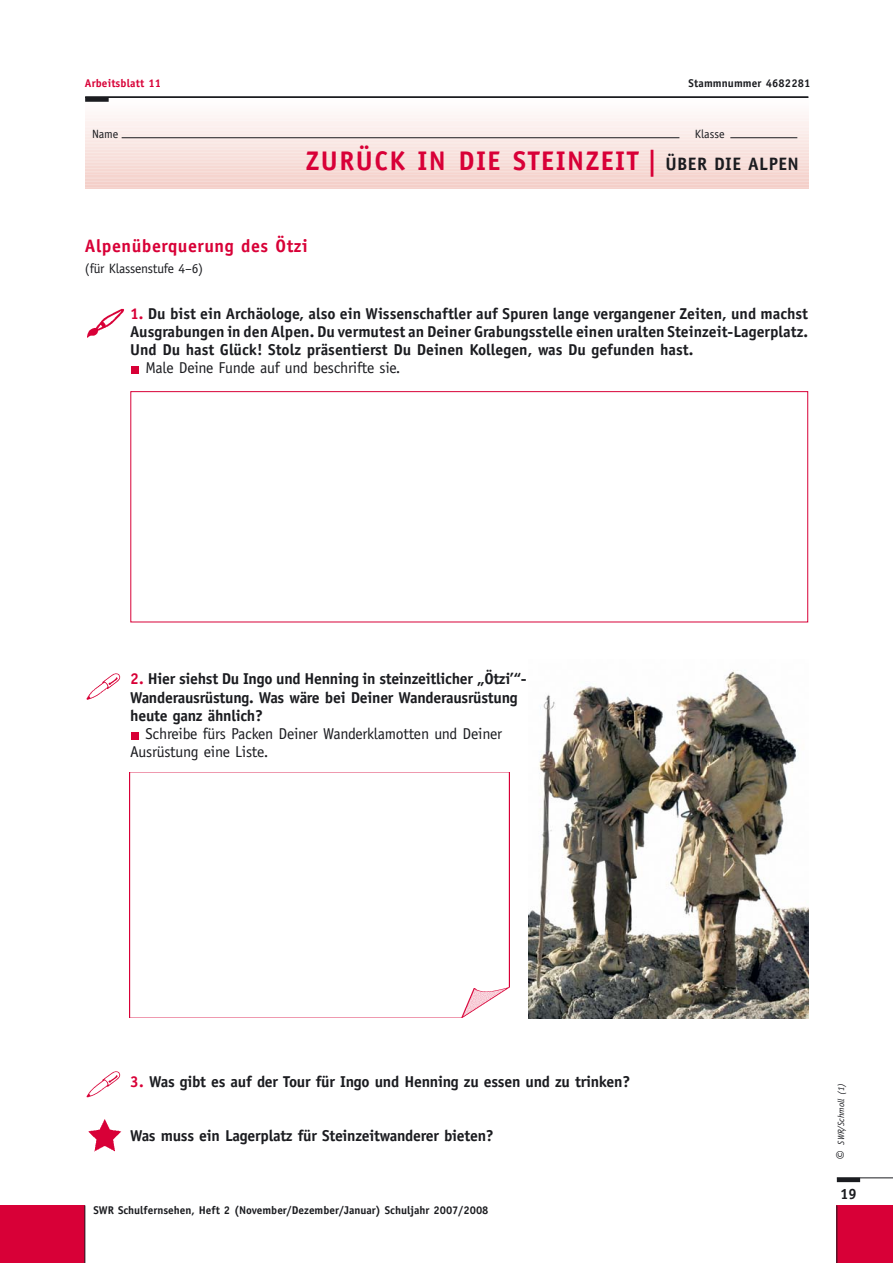
<style>
.page{position:relative;width:893px;height:1263px;background:#fff}
.page>*{position:absolute;margin:0;border:0;box-sizing:border-box;transform-origin:0 0}
.t1{font:700 27px "Officina Sans";letter-spacing:.055em;color:#d80037}
.t2{font:700 18px "Officina Sans";letter-spacing:.03em;color:#d80037}
.t3{font:700 15.75px/18.3px "Officina Sans";letter-spacing:-.015em;color:#1b1c20;text-align:justify}
.t4{font:15.75px/18.3px "Officina Sans";letter-spacing:-.015em;color:#1b1c20}
.t5{font:700 15px "Officina Sans";color:#1b1c20}
.t6{font:13.5px "Officina Sans";letter-spacing:-.015em;color:#1b1c20}
.t7{font:12px "Officina Sans";color:#1b1c20}
.t8{font:700 11.25px "Officina Sans";color:#1b1c20}
.t9{font:700 11.25px "Officina Sans";letter-spacing:.01em;color:#d80037}
.t10{font:italic 9px "Officina Sans";color:#1b1c20}
.s1{font-size:18px;color:#1b1c20}
.s2{color:#d80037}
.s3{font-size:16.5px}
</style>
<div class="page">
<div style="left:132px;top:732px;width:7px;height:7px;background:#d80037"></div>
<div style="left:132px;top:366px;width:7px;height:7px;background:#d80037"></div>
<div style="left:0;top:1205px;width:85px;height:58px;background:#d80037"></div>
<div style="left:836px;top:1205px;width:56px;height:58px;background:#d80037"></div>
<hr style="left:836px;top:1178px;width:24px;height:4px;background:#1b1c20">
<hr style="left:836px;top:1178px;width:56px;height:1px;background:#1b1c20">
<hr style="left:84px;top:1205px;width:1px;height:58px;background:#1b1c20">
<hr style="left:836px;top:1206px;width:1px;height:57px;background:#1b1c20">
<hr style="left:85px;top:185px;width:723px;height:4px;background:#f5d4cf">
<hr style="left:85px;top:183px;width:723px;height:4px;background:#f4cec8">
<hr style="left:85px;top:179px;width:723px;height:4px;background:#f4d1cb">
<div style="left:85px;top:174px;width:723px;height:5px;background:#f5d4ce"></div>
<hr style="left:85px;top:170px;width:723px;height:4px;background:#f6d6d1">
<hr style="left:85px;top:169px;width:723px;height:4px;background:#f6dcd7">
<hr style="left:85px;top:167px;width:723px;height:4px;background:#f6d8d2">
<hr style="left:85px;top:163px;width:723px;height:4px;background:#f6dad5">
<div style="left:85px;top:158px;width:723px;height:5px;background:#f7ddd8"></div>
<hr style="left:85px;top:154px;width:723px;height:4px;background:#f8dfda">
<hr style="left:85px;top:150px;width:723px;height:4px;background:#f8e2de">
<div style="left:85px;top:145px;width:723px;height:5px;background:#f9e4e0"></div>
<hr style="left:85px;top:141px;width:723px;height:4px;background:#fae7e3">
<hr style="left:85px;top:137px;width:723px;height:4px;background:#fae9e6">
<svg style="left:121px;top:138px;width:677px;height:1px"></svg>
<hr style="left:85px;top:134px;width:723px;height:4px;background:#faeae7">
<div style="left:85px;top:129px;width:723px;height:5px;background:#fbedea"></div>
<hr style="left:85px;top:125px;width:723px;height:4px;background:#fcefed">
<hr style="left:85px;top:121px;width:723px;height:4px;background:#fcf1ef">
<hr style="left:85px;top:118px;width:723px;height:4px;background:#fcf3f2">
<div style="left:85px;top:113px;width:723px;height:5px;background:#fdf5f4"></div>
<hr style="left:85px;top:109px;width:723px;height:4px;background:#fdf8f7">
<hr style="left:85px;top:105px;width:723px;height:4px;background:#fefafa">
<hr style="left:730px;top:137px;width:67px;height:1px;background:#1b1c20">
<hr style="left:122px;top:137px;width:557px;height:1px;background:#1b1c20">
<div style="left:85px;top:97px;width:24px;height:5px;background:#1b1c20"></div>
<hr style="left:85px;top:97px;width:723px;height:1px;background:#1b1c20">
<img style="left:87px;top:308px;width:37px;height:30px">
<div style="left:130px;top:391px;width:678px;height:231px;border:1px solid #d80037"></div>
<img style="left:528px;top:671px;width:280px;height:347px">
<img style="left:129px;top:773px;width:380px;height:245px">
<img style="left:86px;top:673px;width:35px;height:27px">
<img style="left:88px;top:1119px;width:34px;height:33px">
<img style="left:86px;top:1071px;width:35px;height:27px">
<p class="t9" style="left:85px;top:79px;width:78px">Arbeitsblatt 11</p>
<p class="t8" style="left:688px;top:79px;width:123px">Stammnummer 4682281</p>
<p class="t7" style="left:92px;top:129px;width:28px">Name</p>
<p class="t7" style="left:694px;top:129px;width:31px">Klasse</p>
<h1 class="t1" style="left:306px;top:151px;width:494px">ZURÜCK IN DIE STEINZEIT | <span class="s1">ÜBER DIE ALPEN</span></h1>
<p class="t2" style="left:85px;top:239px;width:224px">Alpenüberquerung des Ötzi</p>
<p class="t6" style="left:85px;top:264px;width:120px">(für Klassenstufe 4–6)</p>
<p class="t3" style="left:130px;top:305px;width:679px"><span class="s2">1.</span> Du bist ein Archäologe, also ein Wissenschaftler auf Spuren lange vergangener Zeiten, und machst Ausgrabungen in den Alpen. Du vermutest an Deiner Grabungsstelle einen uralten Steinzeit-Lagerplatz.<br>Und Du hast Glück! Stolz präsentierst Du Deinen Kollegen, was Du gefunden hast.</p>
<p class="t4" style="left:145px;top:360px;width:256px">Male Deine Funde auf und beschrifte sie.</p>
<p class="t3" style="left:130px;top:671px;width:398px;text-align:left"><span class="s2">2.</span> Hier siehst Du Ingo und Henning in steinzeitlicher „Ötzi’“-<br>Wanderausrüstung. Was wäre bei Deiner Wanderausrüstung heute ganz ähnlich?</p>
<p class="t4" style="left:130px;top:726px;width:373px;text-indent:15px">Schreibe fürs Packen Deiner Wanderklamotten und Deiner<br>Ausrüstung eine Liste.</p>
<p class="t3" style="left:130px;top:1073px;width:501px"><span class="s2">3.</span> Was gibt es auf der Tour für Ingo und Henning zu essen und zu trinken?</p>
<p class="t3" style="left:130px;top:1128px;width:365px">Was muss ein Lagerplatz für Steinzeitwanderer bieten?</p>
<p class="t8" style="left:93px;top:1205px;width:396px">SWR Schulfernsehen, Heft 2 (November/Dezember/Januar) Schuljahr 2007/2008</p>
<p class="t10" style="left:837px;top:1160px;width:78px;rotate:-90deg"><span class="s3">©</span> SWR/Schmoll (1)</p>
<p class="t5" style="left:840px;top:1188px;width:18px">19</p>
</div>
